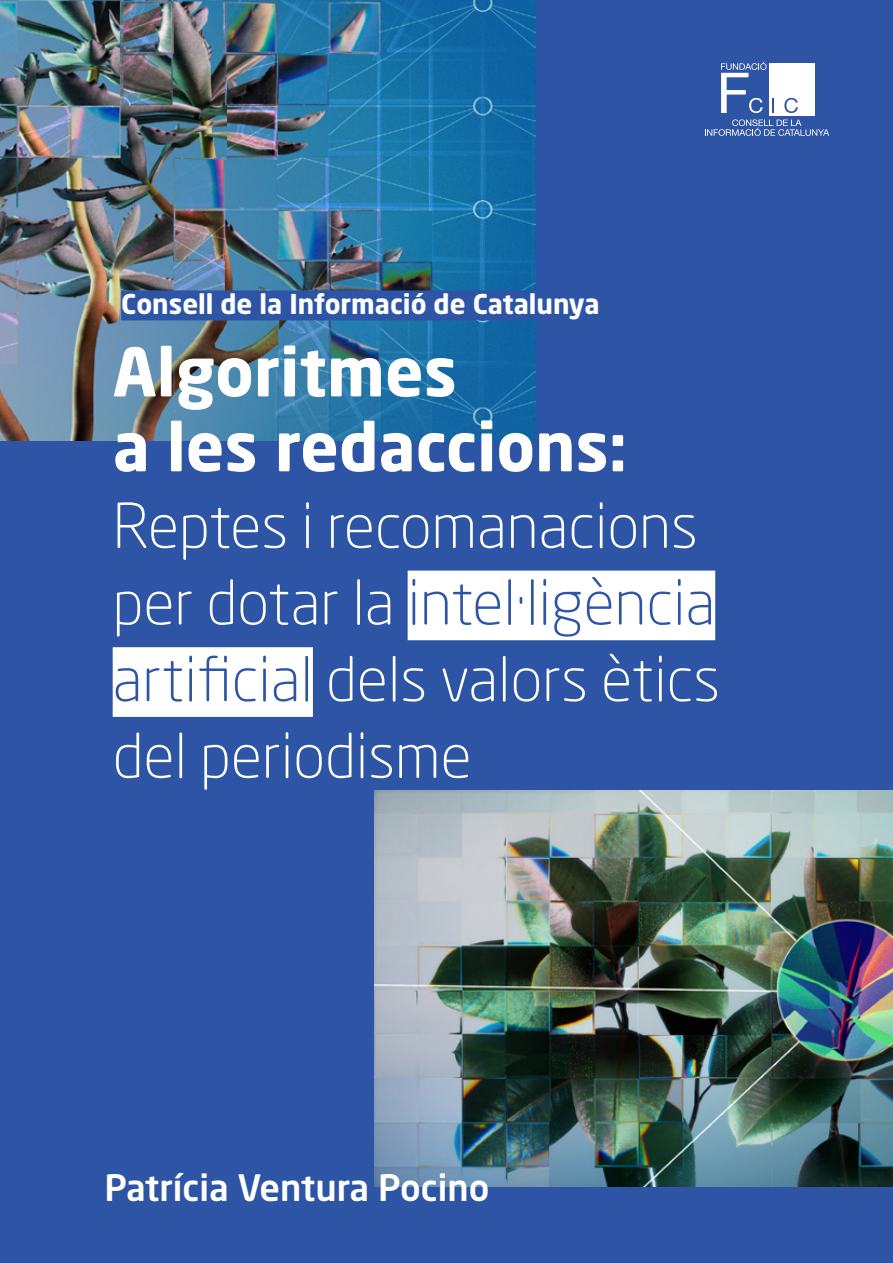
<style>
.page{position:relative;width:893px;height:1263px;background:#2e55a5}
.page>*{position:absolute;margin:0;border:0;box-sizing:border-box;transform-origin:0 0}
.t1{font:700 66px/74.8px "Neo Sans Std";color:#fff}
.t2{font:300 60.9px/76.7px "Neo Sans Std";color:#fff}
.t3{font:500 36px "Neo Sans Std";color:#fff}
.t4{font:700 27px "Neo Sans Std";color:#fff}
.s1{color:#2e55a5}
</style>
<div class="page">
<img style="left:374px;top:790px;width:519px;height:397px">
<img style="left:0;top:0;width:536px;height:440px">
<div style="left:408px;top:571px;width:307px;height:69px;background:#fff"></div>
<div style="left:113px;top:647px;width:200px;height:70px;background:#fff"></div>
<div style="left:121px;top:290px;width:478px;height:30px;background:#2e55a5"></div>
<div style="left:769px;top:63px;width:46px;height:53px;background:#fff"></div>
<svg style="left:784px;top:98px;width:14px;height:15px"></svg>
<svg style="left:721px;top:62px;width:53px;height:51px"></svg>
<svg style="left:705px;top:119px;width:124px;height:17px"></svg>
<p class="t4" style="left:121px;top:286px;width:480px">Consell de la Informació de Catalunya</p>
<p class="t1" style="left:113px;top:333px;width:516px">Algoritmes<br>a les redaccions:</p>
<p class="t2" style="left:113px;top:487px;width:609px">Reptes i recomanacions per dotar la <span class="s1">intel·ligència artificial</span> dels valors ètics del periodisme</p>
<p class="t3" style="left:104px;top:1165px;width:387px">Patrícia Ventura Pocino</p>
</div>
